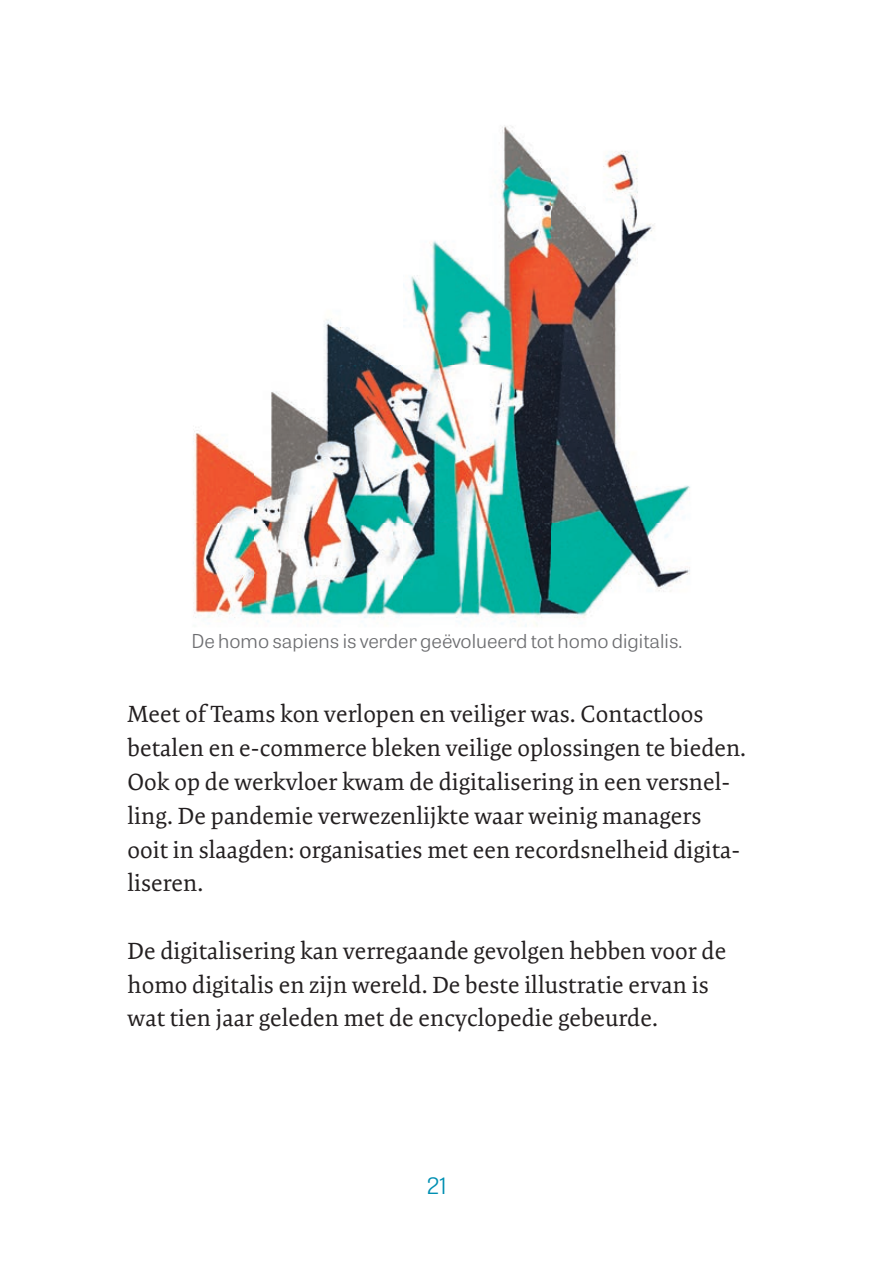
<style>
.page{position:relative;width:893px;height:1276px;background:#fff}
.page>*{position:absolute;margin:0;border:0;box-sizing:border-box;transform-origin:0 0}
.t1{font:23.62px/33.8px "Expo Serif Pro";color:#231f20}
.t2{font:300 22.5px "Tablet Gothic Wide";color:#008fb2}
.t3{font:300 19.12px "Tablet Gothic Wide";color:#6c6d70}
</style>
<div class="page">
<img style="left:193px;top:125px;width:497px;height:502px">
<p class="t3" style="left:191px;top:628px;width:492px">De homo sapiens is verder geëvolueerd tot homo digitalis.</p>
<p class="t1" style="left:128px;top:697px;width:620px">Meet of Teams kon verlopen en veiliger was. Contactloos betalen en e-commerce bleken veilige oplossingen te bieden.<br>Ook op de werkvloer kwam de digitalisering in een versnel&shy;ling. De pandemie verwezenlijkte waar weinig managers ooit in slaagden: organisaties met een recordsnelheid digita&shy;liseren.</p>
<p class="t1" style="left:128px;top:934px;width:600px">De digitalisering kan verregaande gevolgen hebben voor de homo digitalis en zijn wereld. De beste illustratie ervan is wat tien jaar geleden met de encyclopedie gebeurde.</p>
<p class="t2" style="left:427px;top:1170px;width:21px">21</p>
</div>
